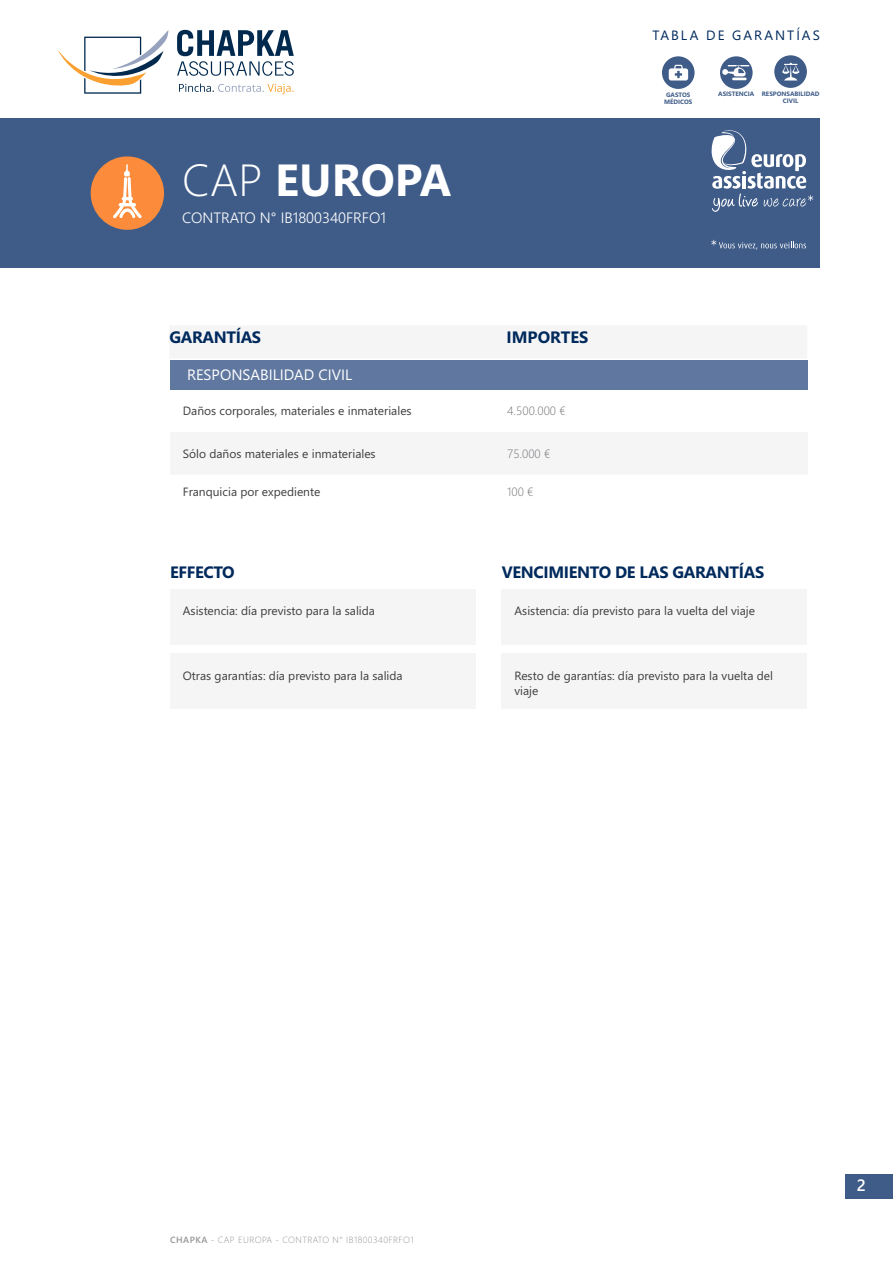
<style>
.page{position:relative;width:893px;height:1263px;background:#fff}
.page>*{position:absolute;margin:0;border:0;box-sizing:border-box;transform-origin:0 0}
.t1{font:700 45px "Segoe WP";color:#fff}
.TITRE_RUBRIQUE{font:700 16.5px "Segoe WP";letter-spacing:-.02em;color:#00295c}
.TITRE_RUBRIQUE-2{font:700 16.5px "Segoe WP";color:#00295c}
.t2{font:600 16.5px "Segoe WP";color:#fff}
.t3{font:300 15px "Segoe WP";color:#fff}
.Liste_Standard{font:15px "Segoe WP";color:#fff}
.t4{font:13.5px "Segoe WP";letter-spacing:.15em;color:#00295c}
.Liste_Standard-2{font:12px/15px "Segoe WP";color:#3e3e3f}
.Liste_Standard-3{font:300 12px "Segoe WP";color:#6c6d70}
.t5{font:300 9px "Segoe WP";letter-spacing:.05em;color:#939598}
.Titre_Paragraphe{font:700 6.3px/6.9px "Segoe WP";color:#3f5c88;text-align:center}
.s1{font-weight:300}
.s2{font-weight:600}
</style>
<div class="page">
<div style="left:845px;top:1174px;width:48px;height:24px;background:#3f5c88"></div>
<div style="left:170px;top:360px;width:638px;height:29px;background:#60779f"></div>
<div style="left:0;top:118px;width:820px;height:150px;background:#3f5c88"></div>
<div style="left:91px;top:156px;width:73px;height:74px;background:#fc8c3b;border-radius:50%"></div>
<svg style="left:113px;top:164px;width:29px;height:54px"></svg>
<div style="left:720px;top:56px;width:33px;height:33px;background:#3f5c88;border-radius:50%"></div>
<svg style="left:722px;top:65px;width:28px;height:15px"></svg>
<svg style="left:662px;top:56px;width:33px;height:33px"></svg>
<svg style="left:669px;top:65px;width:19px;height:15px"></svg>
<div style="left:774px;top:55px;width:33px;height:33px;background:#3f5c88;border-radius:50%"></div>
<svg style="left:782px;top:63px;width:18px;height:18px"></svg>
<div style="left:170px;top:589px;width:305px;height:55px;background:#f5f5f6"></div>
<div style="left:170px;top:654px;width:305px;height:55px;background:#f5f5f6"></div>
<div style="left:502px;top:589px;width:305px;height:55px;background:#f5f5f6"></div>
<div style="left:502px;top:654px;width:305px;height:55px;background:#f5f5f6"></div>
<svg style="left:57px;top:30px;width:111px;height:64px"></svg>
<svg style="left:177px;top:30px;width:117px;height:46px"></svg>
<svg style="left:179px;top:84px;width:115px;height:10px"></svg>
<svg style="left:711px;top:130px;width:102px;height:82px"></svg>
<svg style="left:711px;top:240px;width:95px;height:10px"></svg>
<p class="t4" style="left:652px;top:26px;width:169px">TABLA DE GARANTÍAS</p>
<p class="t1" style="left:182px;top:149px;width:271px"><span class="s1">CAP</span> EUROPA</p>
<p class="t3" style="left:182px;top:207px;width:206px">CONTRATO N° IB1800340FRFO1</p>
<p class="TITRE_RUBRIQUE" style="left:169px;top:326px;width:93px">GARANTÍAS</p>
<p class="TITRE_RUBRIQUE-2" style="left:507px;top:326px;width:83px">IMPORTES</p>
<p class="Liste_Standard" style="left:187px;top:364px;width:166px">RESPONSABILIDAD CIVIL</p>
<p class="Liste_Standard-2" style="left:183px;top:403px;width:230px">Daños corporales, materiales e inmateriales</p>
<p class="Liste_Standard-3" style="left:507px;top:403px;width:60px">4.500.000 €</p>
<p class="Liste_Standard-2" style="left:183px;top:445px;width:194px">Sólo daños materiales e inmateriales</p>
<p class="Liste_Standard-3" style="left:507px;top:445px;width:45px">75.000 €</p>
<p class="Liste_Standard-2" style="left:183px;top:484px;width:139px">Franquicia por expediente</p>
<p class="Liste_Standard-3" style="left:507px;top:483px;width:28px">100 €</p>
<p class="Titre_Paragraphe" style="left:664px;top:91px;width:30px">GASTOS<br>MÉDICOS</p>
<p class="Titre_Paragraphe" style="left:718px;top:90px;width:37px">ASISTENCIA</p>
<p class="Titre_Paragraphe" style="left:762px;top:90px;width:59px">RESPONSABILIDAD<br>CIVIL</p>
<p class="TITRE_RUBRIQUE" style="left:170px;top:560px;width:66px">EFFECTO</p>
<p class="Liste_Standard-2" style="left:183px;top:602px;width:194px">Asistencia: día previsto para la salida</p>
<p class="Liste_Standard-2" style="left:183px;top:667px;width:221px">Otras garantías: día previsto para la salida</p>
<p class="TITRE_RUBRIQUE" style="left:502px;top:560px;width:264px">VENCIMIENTO DE LAS GARANTÍAS</p>
<p class="Liste_Standard-2" style="left:514px;top:602px;width:242px">Asistencia: día previsto para la vuelta del viaje</p>
<p class="Liste_Standard-2" style="left:514px;top:667px;width:260px">Resto de garantías: día previsto para la vuelta del viaje</p>
<p class="t5" style="left:170px;top:1233px;width:245px"><span class="s2">CHAPKA</span> - CAP EUROPA - CONTRATO N° IB1800340FRFO1</p>
<h2 class="t2" style="left:857px;top:1174px;width:11px">2</h2>
</div>
